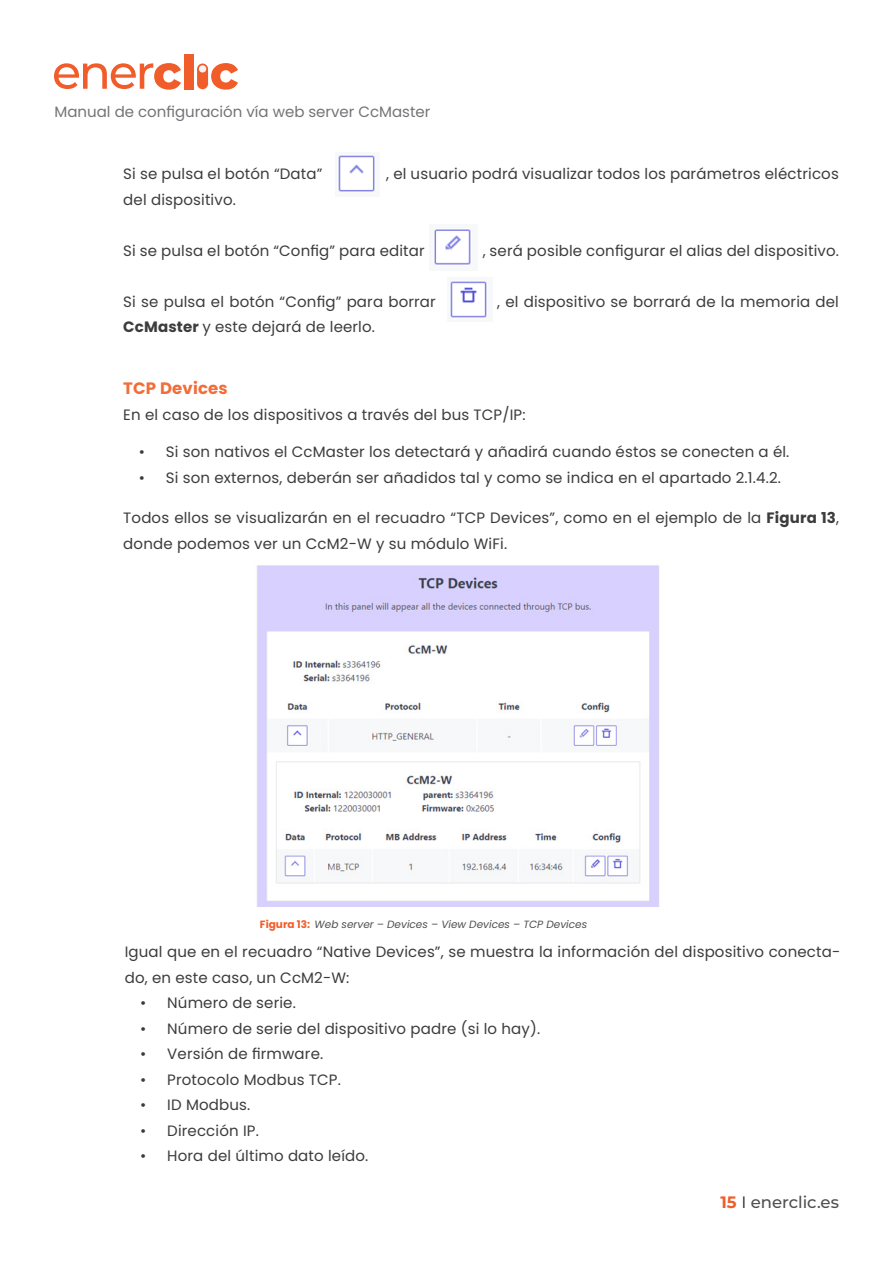
<style>
.page{position:relative;width:893px;height:1263px;background:#fff}
.page>*{position:absolute;margin:0;border:0;box-sizing:border-box;transform-origin:0 0}
.t1{font:100 16.5px "Montserrat";color:#4e4f50}
.texto_general{font:700 16.5px "Poppins";letter-spacing:.01em;color:#f26d38}
.texto_general-2{font:15px/25.5px "Poppins";letter-spacing:.01em;color:#3c3c3d}
.t2{font:15px "Poppins";color:#727477}
.t3{font:italic 10.5px "Poppins";color:#4e4f50}
.s1{font-weight:700}
.s2{font-weight:700;font-style:normal;color:#f15d2a}
.s3{color:#f15d2a}
.s4{font-weight:400;color:#231f20}
</style>
<div class="page">
<svg style="left:54px;top:63px;width:127px;height:27px"></svg>
<div style="left:184px;top:54px;width:9px;height:35px;background:#f15d2a"></div>
<div style="left:197px;top:63px;width:11px;height:26px;background:#f15d2a;border-radius:5px"></div>
<svg style="left:199px;top:63px;width:39px;height:27px"></svg>
<img style="left:338px;top:155px;width:37px;height:37px">
<img style="left:434px;top:229px;width:37px;height:36px">
<img style="left:450px;top:281px;width:37px;height:37px">
<img style="left:257px;top:565px;width:402px;height:341px">
<p class="t2" style="left:55px;top:103px;width:377px">Manual de configuración vía web server CcMaster</p>
<p class="texto_general-2" style="left:123px;top:161px;width:201px">Si se pulsa el botón “Data”</p>
<p class="texto_general-2" style="left:386px;top:161px;width:454px">, el usuario podrá visualizar todos los parámetros eléctricos</p>
<p class="texto_general-2" style="left:123px;top:187px;width:114px">del dispositivo.</p>
<p class="texto_general-2" style="left:123px;top:238px;width:303px">Si se pulsa el botón “Config” para editar</p>
<p class="texto_general-2" style="left:483px;top:238px;width:358px">, será posible configurar el alias del dispositivo.</p>
<p class="texto_general-2" style="left:123px;top:289px;width:314px">Si se pulsa el botón “Config” para borrar</p>
<p class="texto_general-2" style="left:497px;top:289px;width:343px">, el dispositivo se borrará de la memoria del</p>
<p class="texto_general-2" style="left:123px;top:314px;width:253px"><span class="s1">CcMaster</span> y este dejará de leerlo.</p>
<p class="texto_general" style="left:123px;top:379px;width:106px">TCP Devices</p>
<p class="texto_general-2" style="left:123px;top:402px;width:404px">En el caso de los dispositivos a través del bus TCP/IP:</p>
<p class="texto_general-2" style="left:139px;top:439px;width:652px">• Si son nativos el CcMaster los detectará y añadirá cuando éstos se conecten a él.</p>
<p class="texto_general-2" style="left:139px;top:465px;width:644px">• Si son externos, deberán ser añadidos tal y como se indica en el apartado 2.1.4.2.</p>
<p class="texto_general-2" style="left:123px;top:505px;width:717px">Todos ellos se visualizarán en el recuadro “TCP Devices”, como en el ejemplo de la <span class="s1">Figura 13</span>, donde podemos ver un CcM2-W y su módulo WiFi.</p>
<p class="t3" style="left:260px;top:918px;width:329px"><span class="s2">Figura 13:</span> Web server – Devices – View Devices – TCP Devices</p>
<p class="texto_general-2" style="left:125px;top:939px;width:717px">Igual que en el recuadro “Native Devices”, se muestra la información del dispositivo conecta&shy;do, en este caso, un CcM2-W:</p>
<p class="texto_general-2" style="left:140px;top:990px;width:157px">• Número de serie.</p>
<p class="texto_general-2" style="left:140px;top:1016px;width:401px">• Número de serie del dispositivo padre (si lo hay).</p>
<p class="texto_general-2" style="left:140px;top:1041px;width:185px">• Versión de firmware.</p>
<p class="texto_general-2" style="left:140px;top:1067px;width:202px">• Protocolo Modbus TCP.</p>
<p class="texto_general-2" style="left:140px;top:1092px;width:112px">• ID Modbus.</p>
<p class="texto_general-2" style="left:140px;top:1118px;width:120px">• Dirección IP.</p>
<p class="texto_general-2" style="left:140px;top:1143px;width:230px">• Hora del último dato leído.</p>
<p class="t1" style="left:720px;top:1191px;width:120px"><span class="s3">15</span> <span class="s4">I</span> enerclic.es</p>
</div>
